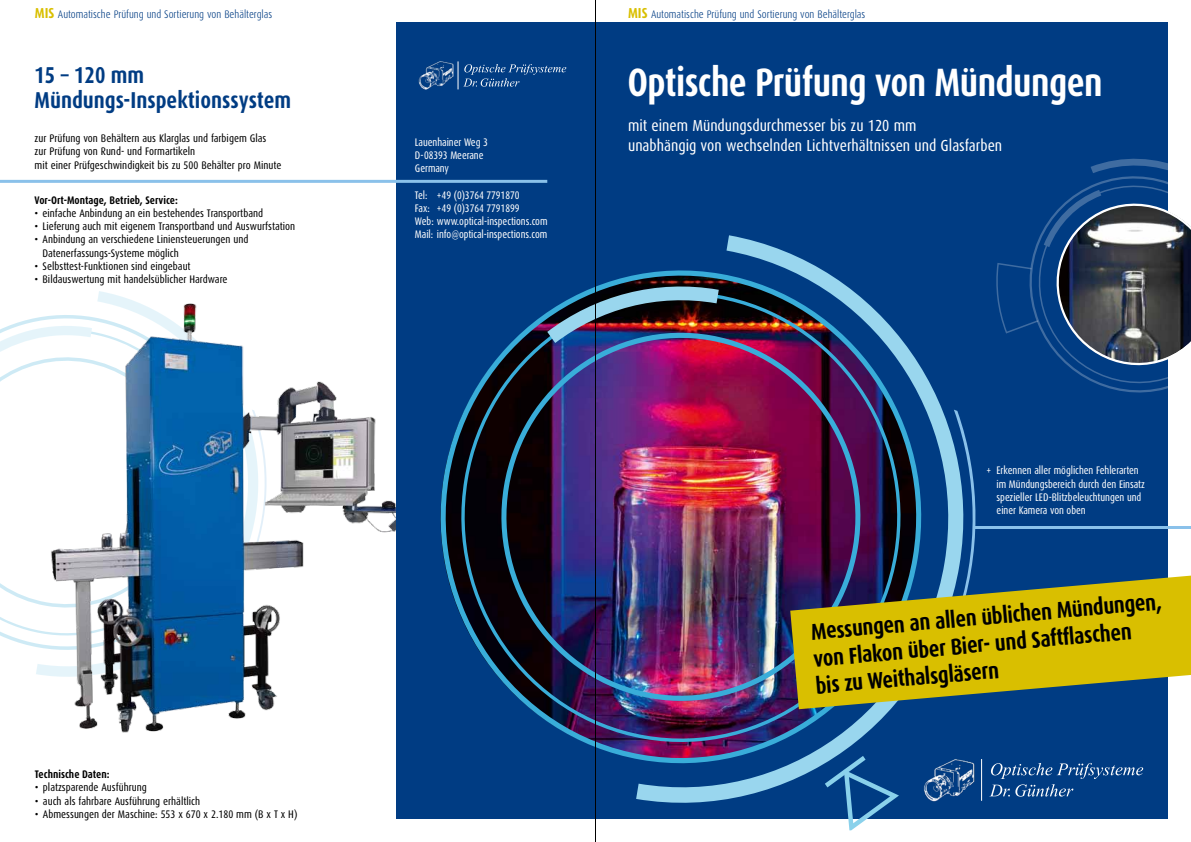
<style>
.page{position:relative;width:1191px;height:842px;background:#fff}
.page>*{position:absolute;margin:0;border:0;box-sizing:border-box;transform-origin:0 0}
.t1{font:700 39.6px "Dax Condensed";letter-spacing:-.015em;color:#fff;scale:.96 1}
.t2{font:700 23px/27px "Dax Condensed";color:#000}
.t3{font:700 23px/25px "Dax Condensed";color:#003c83}
.t4{font:16px/19.2px "Dax Condensed";color:#fff}
.t5{font:11px/13.2px "Dax Condensed";color:#000}
.t6{font:11px/13.2px "Dax Condensed";letter-spacing:-.005em;color:#fff;scale:.96 1}
.t7{font:300 11px "Dax Condensed";color:#003c83}
.t8{font:700 11px "Dax Condensed";color:#000}
.s1{font-weight:700;font-size:14.4px;color:#d9bf00}
</style>
<div class="page">
<svg style="left:0;top:365px;width:23px;height:279px"></svg>
<svg style="left:0;top:321px;width:23px;height:31px"></svg>
<img style="left:23px;top:291px;width:373px;height:442px">
<div style="left:396px;top:23px;width:772px;height:796px;background:#003c83"></div>
<svg style="left:989px;top:763px;width:154px;height:34px"></svg>
<img style="left:418px;top:61px;width:41px;height:29px">
<svg style="left:458px;top:61px;width:108px;height:28px"></svg>
<img style="left:444px;top:275px;width:192px;height:484px">
<svg style="left:547px;top:279px;width:89px;height:64px"></svg>
<svg style="left:848px;top:824px;width:12px;height:6px"></svg>
<img style="left:636px;top:235px;width:347px;height:589px">
<svg style="left:946px;top:410px;width:35px;height:166px"></svg>
<svg style="left:996px;top:158px;width:195px;height:235px"></svg>
<svg style="left:790px;top:576px;width:401px;height:133px;fill:#d9bf00"></svg>
<hr style="left:974px;top:526px;width:217px;height:3px;background:#8ac1ea">
<hr style="left:0;top:180px;width:547px;height:3px;background:#8ac1ea">
<hr style="left:595px;top:0;width:1px;height:842px;background:#000">
<p class="t7" style="left:35px;top:8px;width:239px"><span class="s1">MIS</span> Automatische Prüfung und Sortierung von Behälterglas</p>
<p class="t7" style="left:628px;top:8px;width:239px"><span class="s1">MIS</span> Automatische Prüfung und Sortierung von Behälterglas</p>
<h2 class="t3" style="left:35px;top:63px;width:258px">15 – 120 mm<br>Mündungs-Inspektionssystem</h2>
<p class="t5" style="left:35px;top:132px;width:248px">zur Prüfung von Behältern aus Klarglas und farbigem Glas<br>zur Prüfung von Rund- und Formartikeln<br>mit einer Prüfgeschwindigkeit bis zu 500 Behälter pro Minute</p>
<p class="t8" style="left:35px;top:194px;width:145px">Vor-Ort-Montage, Betrieb, Service:</p>
<p class="t5" style="left:35px;top:207px;width:230px">• einfache Anbindung an ein bestehendes Transportband</p>
<p class="t5" style="left:35px;top:220px;width:262px">• Lieferung auch mit eigenem Transportband und Auswurfstation</p>
<p class="t5" style="left:43px;top:233px;width:207px;text-indent:-8px">• Anbindung an verschiedene Liniensteuerungen und<br>Datenerfassungs-Systeme möglich</p>
<p class="t5" style="left:35px;top:260px;width:158px">• Selbsttest-Funktionen sind eingebaut</p>
<p class="t5" style="left:35px;top:273px;width:194px">• Bildauswertung mit handelsüblicher Hardware</p>
<p class="t8" style="left:35px;top:768px;width:76px">Technische Daten:</p>
<p class="t5" style="left:35px;top:781px;width:113px">• platzsparende Ausführung</p>
<p class="t5" style="left:35px;top:794px;width:167px">• auch als fahrbare Ausführung erhältlich</p>
<p class="t5" style="left:35px;top:807px;width:264px">• Abmessungen der Maschine: 553 x 670 x 2.180 mm (B x T x H)</p>
<p class="t6" style="left:415px;top:136px;width:78px">Lauenhainer Weg 3<br>D-08393 Meerane<br>Germany</p>
<p class="t6" style="left:415px;top:189px;width:140px">Tel: +49 (0)3764 7791870<br>Fax: +49 (0)3764 7791899<br>Web: www.optical-inspections.com<br>Mail: info@optical-inspections.com</p>
<h1 class="t1" style="left:627px;top:60px;width:496px">Optische Prüfung von Mündungen</h1>
<h3 class="t4" style="left:628px;top:116px;width:375px">mit einem Mündungsdurchmesser bis zu 120 mm<br>unabhängig von wechselnden Lichtverhältnissen und Glasfarben</h3>
<p class="t6" style="left:996px;top:464px;width:156px;text-indent:-10px">+ Erkennen aller möglichen Fehlerarten im Mündungsbereich durch den Einsatz spezieller LED-Blitzbeleuchtungen und einer Kamera von oben</p>
<h2 class="t2" style="left:810px;top:619px;width:353px;rotate:-5deg">Messungen an allen üblichen Mündungen, von Flakon über Bier- und Saftfl aschen<br>bis zu Weithalsgläsern</h2>
</div>
